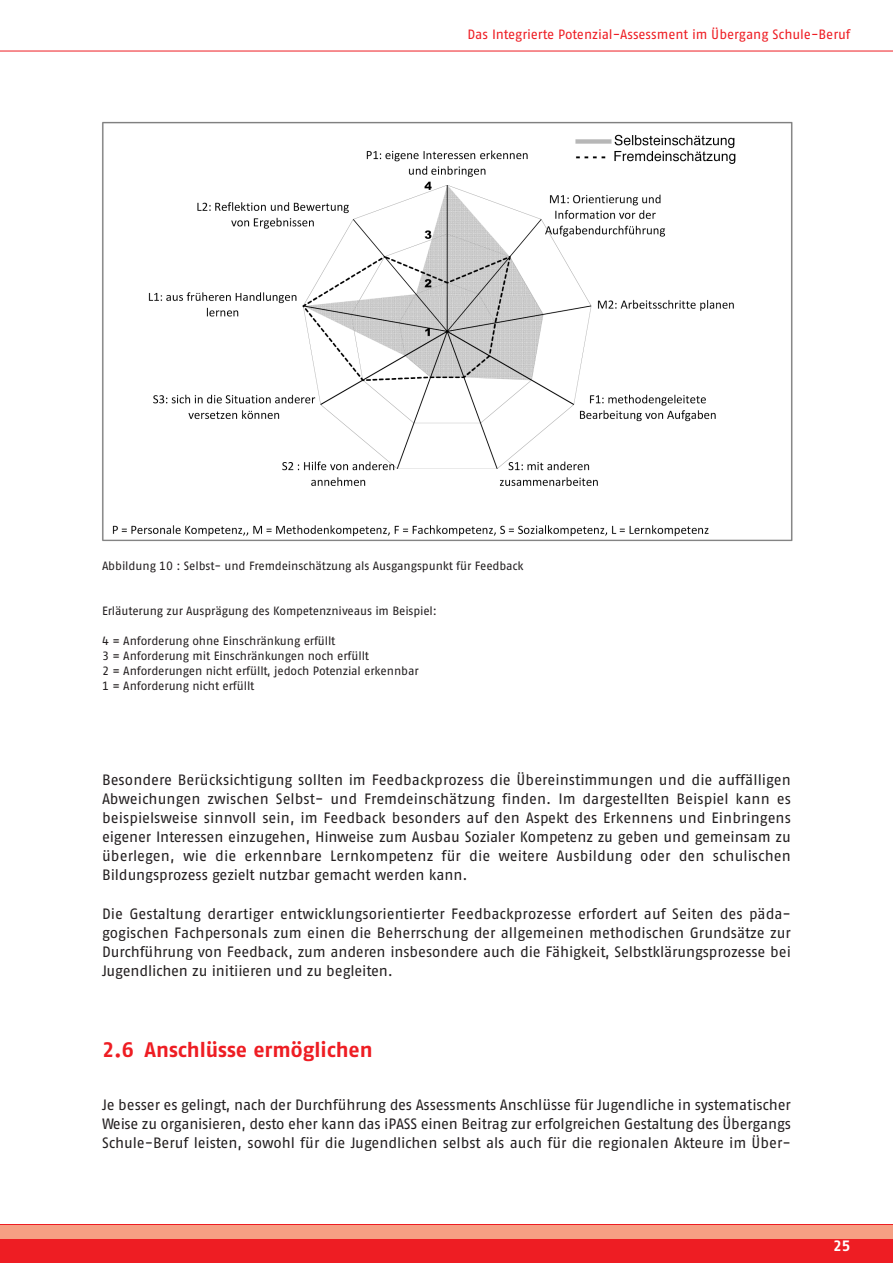
<style>
.page{position:relative;width:893px;height:1263px;background:#fff}
.page>*{position:absolute;margin:0;border:0;box-sizing:border-box;transform-origin:0 0}
.t1{font:700 21px "AWO Fago Office";color:#ee1d23}
.t2{font:15px/19.2px "AWO Fago Office";letter-spacing:-.005em;color:#231f20;text-align:justify}
.t3{font:700 15px "AWO Fago Office";color:#fff}
.t4{font:13.5px "AWO Fago Office";color:#ee1d23}
.t5{font:12px/15px "AWO Fago Office";letter-spacing:-.005em;color:#231f20}
</style>
<div class="page">
<hr style="left:0;top:51px;width:893px;height:1px;background:#ee1d23">
<div style="left:0;top:1225px;width:893px;height:38px;background:#ee1d23"></div>
<div style="left:0;top:1225px;width:893px;height:13px;background:#f69f83"></div>
<img style="left:102px;top:121px;width:691px;height:421px">
<p class="t4" style="left:467px;top:30px;width:385px">Das Integrierte Potenzial-Assessment im Übergang Schule-Beruf</p>
<p class="t5" style="left:102px;top:559px;width:423px">Abbildung 10 : Selbst- und Fremdeinschätzung als Ausgangspunkt für Feedback</p>
<p class="t5" style="left:102px;top:604px;width:336px">Erläuterung zur Ausprägung des Kompetenzniveaus im Beispiel:</p>
<p class="t5" style="left:102px;top:634px;width:318px">4 = Anforderung ohne Einschränkung erfüllt<br>3 = Anforderung mit Einschränkungen noch erfüllt<br>2 = Anforderungen nicht erfüllt, jedoch Potenzial erkennbar 1 = Anforderung nicht erfüllt</p>
<p class="t2" style="left:102px;top:771px;width:690px">Besondere Berücksichtigung sollten im Feedbackprozess die Übereinstimmungen und die auffälligen Abweichungen zwischen Selbst- und Fremdeinschätzung finden. Im dargestellten Beispiel kann es beispielsweise sinnvoll sein, im Feedback besonders auf den Aspekt des Erkennens und Einbringens eigener Interessen einzugehen, Hinweise zum Ausbau Sozialer Kompetenz zu geben und gemeinsam zu überlegen, wie die erkennbare Lernkompetenz für die weitere Ausbildung oder den schulischen Bildungsprozess gezielt nutzbar gemacht werden kann.</p>
<p class="t2" style="left:102px;top:905px;width:690px">Die Gestaltung derartiger entwicklungsorientierter Feedbackprozesse erfordert auf Seiten des päda&shy;gogischen Fachpersonals zum einen die Beherrschung der allgemeinen methodischen Grundsätze zur Durchführung von Feedback, zum anderen insbesondere auch die Fähigkeit, Selbstklärungsprozesse bei Jugendlichen zu initiieren und zu begleiten.</p>
<h1 class="t1" style="left:102px;top:1042px;width:272px">2.6 Anschlüsse ermöglichen</h1>
<p class="t2" style="left:102px;top:1096px;width:690px">Je besser es gelingt, nach der Durchführung des Assessments Anschlüsse für Jugendliche in systematischer Weise zu organisieren, desto eher kann das iPASS einen Beitrag zur erfolgreichen Gestaltung des Übergangs Schule-Beruf leisten, sowohl für die Jugendlichen selbst als auch für die regionalen Akteure im Über-</p>
<p class="t3" style="left:833px;top:1240px;width:19px">25</p>
</div>
